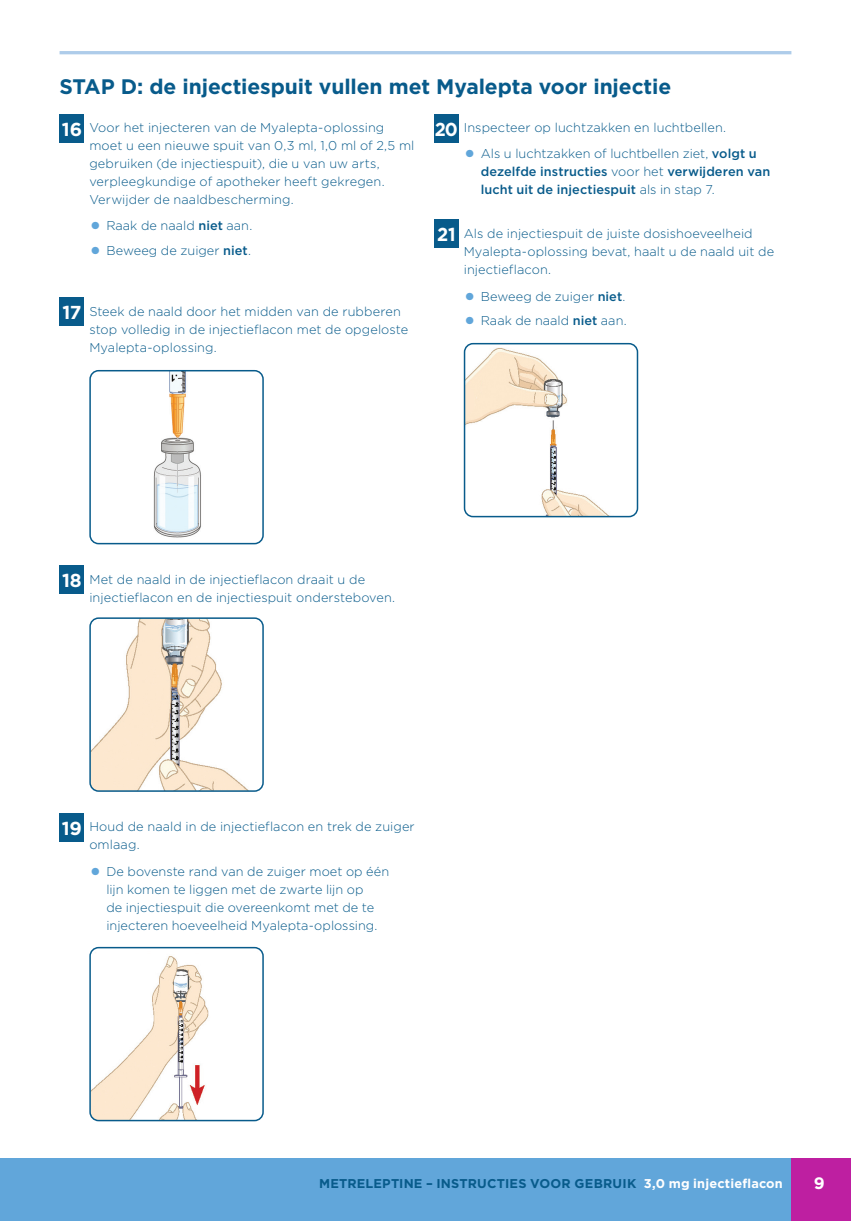
<style>
.page{position:relative;width:851px;height:1221px;background:#fff}
.page>*{position:absolute;margin:0;border:0;box-sizing:border-box;transform-origin:0 0}
.Subhead{font:700 21px "Gotham";letter-spacing:-.005em;color:#085b8b}
.t1{font:700 18.75px "Gotham";letter-spacing:-.005em;color:#fff}
.t2{font:700 18.75px "Gotham";letter-spacing:-.005em;color:#fff;scale:.95 1}
.t3{font:700 16.5px "Gotham";color:#fff}
.List_Paragraph{font:300 12.75px/18px "Gotham";letter-spacing:.005em;color:#085b8b}
.List_Paragraph-2{font:500 12.75px/18px "Gotham";letter-spacing:.005em;color:#085b8b}
.t4{font:700 12.75px "Gotham";letter-spacing:.015em;color:#085b8b}
.s1{font-family:"DIN Pro";font-weight:400;font-size:22.5px;color:#61a6da}
.s2{font-weight:300}
.s3{font-weight:500}
.s4{color:#fff}
</style>
<div class="page">
<div style="left:791px;top:1158px;width:59px;height:62px;background:#be1fa1"></div>
<div style="left:0;top:1158px;width:791px;height:62px;background:#61a6da"></div>
<hr style="left:60px;top:51px;width:731px;height:3px;background:#aeccea">
<div style="left:60px;top:114px;width:24px;height:29px;background:#085b8b"></div>
<div style="left:60px;top:297px;width:24px;height:29px;background:#085b8b"></div>
<div style="left:60px;top:564px;width:24px;height:29px;background:#085b8b"></div>
<div style="left:434px;top:114px;width:24px;height:29px;background:#085b8b"></div>
<div style="left:434px;top:219px;width:24px;height:29px;background:#085b8b"></div>
<img style="left:90px;top:370px;width:173px;height:173px">
<div style="left:89px;top:370px;width:175px;height:174px;border:2px solid #085b8b;border-radius:9px"></div>
<img style="left:90px;top:620px;width:173px;height:171px">
<div style="left:89px;top:617px;width:175px;height:174px;border:2px solid #085b8b;border-radius:9px"></div>
<img style="left:90px;top:949px;width:173px;height:171px">
<div style="left:89px;top:946px;width:175px;height:175px;border:2px solid #085b8b;border-radius:9px"></div>
<div style="left:60px;top:812px;width:24px;height:29px;background:#085b8b"></div>
<img style="left:466px;top:343px;width:171px;height:173px">
<div style="left:463px;top:343px;width:175px;height:174px;border:2px solid #085b8b;border-radius:9px"></div>
<p class="Subhead" style="left:60px;top:73px;width:613px">STAP D: de injectiespuit vullen met Myalepta voor injectie</p>
<p class="t1" style="left:62px;top:117px;width:22px">16</p>
<p class="List_Paragraph" style="left:463px;top:118px;width:264px">Inspecteer op luchtzakken en luchtbellen.</p>
<p class="List_Paragraph-2" style="left:480px;top:144px;width:291px;text-indent:-17px"><span class="s1">•</span> <span class="s2">Als u luchtzakken of luchtbellen ziet,</span> volgt u dezelfde instructies <span class="s2">voor het</span> verwijderen van lucht uit de injectiespuit <span class="s2">als in stap 7.</span></p>
<p class="List_Paragraph" style="left:89px;top:118px;width:326px">Voor het injecteren van de Myalepta‑oplossing moet u een nieuwe spuit van 0,3 ml, 1,0 ml of 2,5 ml gebruiken (de injectiespuit), die u van uw arts, verpleegkundige of apotheker heeft gekregen.<br>Verwijder de naaldbescherming.</p>
<p class="List_Paragraph" style="left:89px;top:216px;width:164px"><span class="s1">•</span> Raak de naald <span class="s3">niet</span> aan.</p>
<p class="List_Paragraph" style="left:89px;top:241px;width:163px"><span class="s1">•</span> Beweeg de zuiger <span class="s3">niet</span>.</p>
<p class="t2" style="left:435px;top:117px;width:26px">20</p>
<p class="t2" style="left:437px;top:222px;width:21px">21</p>
<p class="List_Paragraph" style="left:463px;top:224px;width:312px">Als de injectiespuit de juiste dosishoeveelheid<br>Myalepta‑oplossing bevat, haalt u de naald uit de injectieflacon.</p>
<p class="List_Paragraph" style="left:463px;top:287px;width:163px"><span class="s1">•</span> Beweeg de zuiger <span class="s3">niet</span>.</p>
<p class="List_Paragraph" style="left:463px;top:311px;width:164px"><span class="s1">•</span> Raak de naald <span class="s3">niet</span> aan.</p>
<p class="t1" style="left:62px;top:300px;width:21px">17</p>
<p class="List_Paragraph" style="left:89px;top:302px;width:320px">Steek de naald door het midden van de rubberen stop volledig in de injectieflacon met de opgeloste<br>Myalepta‑oplossing.</p>
<p class="t1" style="left:62px;top:567px;width:21px">18</p>
<p class="List_Paragraph" style="left:89px;top:570px;width:307px">Met de naald in de injectieflacon draait u de injectieflacon en de injectiespuit ondersteboven.</p>
<p class="t1" style="left:62px;top:815px;width:22px">19</p>
<p class="List_Paragraph" style="left:89px;top:817px;width:327px">Houd de naald in de injectieflacon en trek de zuiger omlaag.</p>
<p class="List_Paragraph" style="left:106px;top:861px;width:284px;text-indent:-17px"><span class="s1">•</span> De bovenste rand van de zuiger moet op één lijn komen te liggen met de zwarte lijn op<br>de injectiespuit die overeenkomt met de te injecteren hoeveelheid Myalepta‑oplossing.</p>
<p class="t4" style="left:319px;top:1174px;width:465px">METRELEPTINE – INSTRUCTIES VOOR GEBRUIK <span class="s4">3,0 mg injectieflacon</span></p>
<p class="t3" style="left:813px;top:1172px;width:12px">9</p>
</div>
